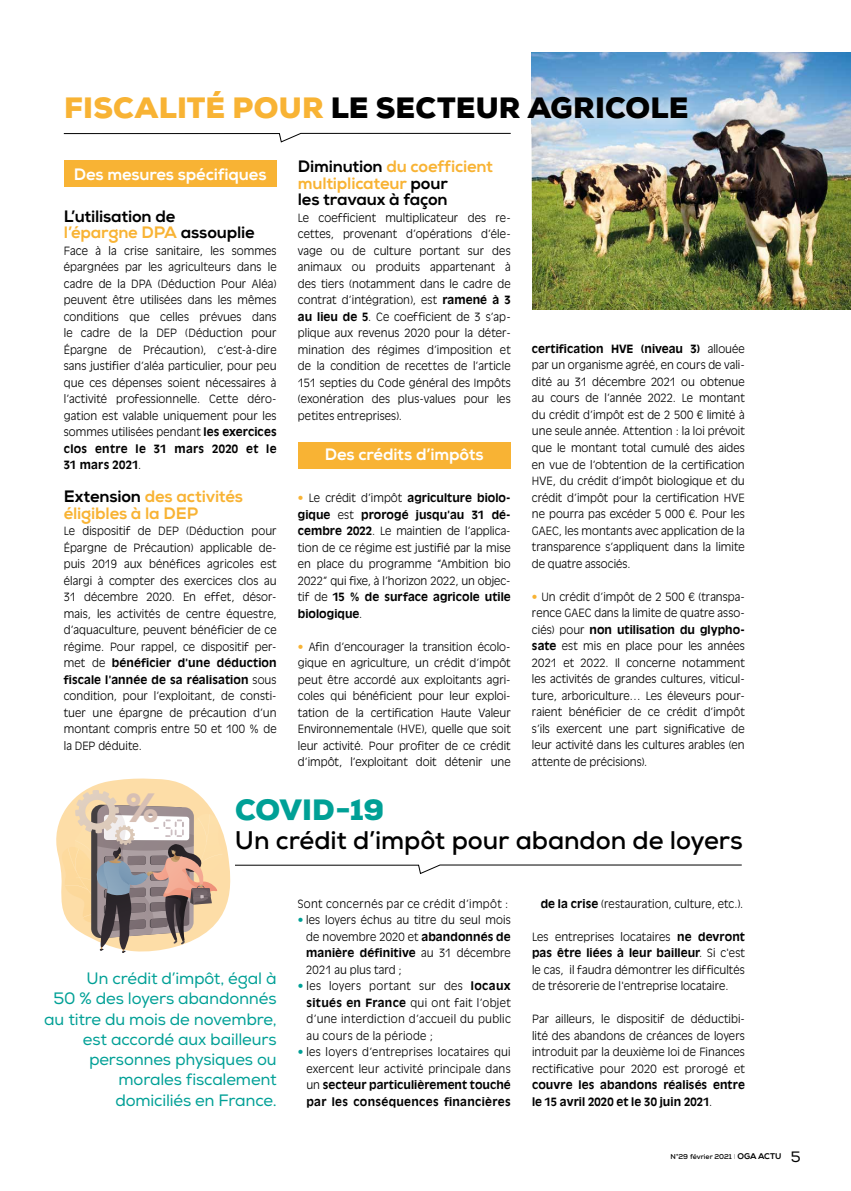
<style>
.page{position:relative;width:851px;height:1191px;background:#fff}
.page>*{position:absolute;margin:0;border:0;box-sizing:border-box;transform-origin:0 0}
.t1{font:800 40.95px "Nexa";color:#d7bfb4}
.t2{font:900 28.5px "Nexa";letter-spacing:.01em;color:#000}
.t3{font:900 28.5px "Nexa";letter-spacing:-.01em;color:#00a096}
.t4{font:700 25.5px "Nexa";letter-spacing:-.005em;color:#000}
.t5{font:16.5px/20.2px "Nexa";letter-spacing:-.01em;color:#00a096;text-align:right}
.t6{font:16.5px/16.5px "Nexa X Bold";letter-spacing:-.01em;color:#000}
.t7{font:16.5px "Nexa X Bold";letter-spacing:-.01em;color:#fff}
.t8{font:16.5px/16.5px "Nexa X Bold";letter-spacing:-.01em;color:#f8b334}
.t9{font:300 11.25px/16.5px "Antique Olive Std";letter-spacing:.01em;color:#000;text-align:justify}
.t10{font:700 11.25px/16.5px "Antique Olive Std";letter-spacing:.01em;color:#000}
.t11{font:300 11.25px "Antique Olive Std";letter-spacing:.035em;color:#000}
.t12{font:700 7.05px "Nexa";color:#000}
.s1{color:#f8b334}
.s2{font-weight:700}
.s3{color:#000}
.s4{color:#00a096}
.s5{font-weight:300}
.s6{font-weight:100}
.s7{font-family:"Nexa X Bold";font-weight:400;font-size:8.25px}
.s8{font-weight:400;font-size:15px}
</style>
<div class="page">
<img style="left:531px;top:53px;width:319px;height:256px">
<div style="left:64px;top:161px;width:213px;height:26px;background:#f8b334"></div>
<div style="left:298px;top:442px;width:212px;height:27px;background:#f8b334"></div>
<svg style="left:279px;top:136px;width:17px;height:7px"></svg>
<div style="left:50px;top:81px;width:647px;height:55px;background:#fff;opacity:.87"></div>
<svg style="left:56px;top:778px;width:686px;height:175px"></svg>
<h2 class="t2" style="left:64px;top:89px;width:625px"><span class="s1">FISCALITÉ POUR</span> LE SECTEUR AGRICOLE</h2>
<h3 class="t7" style="left:74px;top:164px;width:194px">Des mesures spécifiques</h3>
<h3 class="t6" style="left:64px;top:208px;width:192px">L’utilisation de<br><span class="s1">l’épargne DPA</span> assouplie</h3>
<p class="t9" style="left:64px;top:242px;width:214px">Face à la crise sanitaire, les sommes épargnées par les agriculteurs dans le cadre de la DPA (Déduction Pour Aléa) peuvent être utilisées dans les mêmes conditions que celles prévues dans le cadre de la DEP (Déduction pour Épargne de Précaution), c’est-à-dire sans justifier d’aléa particulier, pour peu que ces dépenses soient nécessaires à l’activité professionnelle. Cette déro&shy;gation est valable uniquement pour les sommes utilisées pendant <span class="s2">les exercices clos entre le 31 mars 2020 et le 31 mars 2021</span>.</p>
<h3 class="t8" style="left:64px;top:488px;width:181px"><span class="s3">Extension</span> des activités éligibles à la DEP</h3>
<p class="t9" style="left:64px;top:523px;width:214px">Le dispositif de DEP (Déduction pour Épargne de Précaution) applicable de&shy;puis 2019 aux bénéfices agricoles est élargi à compter des exercices clos au 31 décembre 2020. En effet, désor&shy;mais, les activités de centre équestre, d’aquaculture, peuvent bénéficier de ce régime. Pour rappel, ce dispositif per&shy;met de <span class="s2">bénéficier d’une déduction fiscale l’année de sa réalisation</span> sous condition, pour l’exploitant, de consti&shy;tuer une épargne de précaution d’un montant compris entre 50 et 100 % de la DEP déduite.</p>
<h3 class="t6" style="left:298px;top:158px;width:197px">Diminution <span class="s1">du coefficient multiplicateur</span> pour<br>les travaux à façon</h3>
<p class="t9" style="left:298px;top:209px;width:214px">Le coefficient multiplicateur des re&shy;cettes, provenant d’opérations d’éle&shy;vage ou de culture portant sur des animaux ou produits appartenant à des tiers (notamment dans le cadre de contrat d’intégration), est <span class="s2">ramené à 3 au lieu de 5</span>. Ce coefficient de 3 s’ap&shy;plique aux revenus 2020 pour la déter&shy;mination des régimes d’imposition et de la condition de recettes de l’article 151 septies du Code général des Impôts (exonération des plus-values pour les petites entreprises).</p>
<h3 class="t7" style="left:325px;top:444px;width:160px">Des crédits d’impôts</h3>
<p class="t9" style="left:298px;top:490px;width:214px"><span class="s1">•</span> Le crédit d’impôt <span class="s2">agriculture biolo&shy;gique</span> est <span class="s2">prorogé jusqu’au 31 dé&shy;cembre 2022</span>. Le maintien de l’applica&shy;tion de ce régime est justifié par la mise en place du programme “Ambition bio 2022” qui fixe, à l’horizon 2022, un objec&shy;tif de <span class="s2">15 % de surface agricole utile biologique</span>.</p>
<p class="t9" style="left:298px;top:638px;width:214px"><span class="s1">•</span> Afin d’encourager la transition écolo&shy;gique en agriculture, un crédit d’impôt peut être accordé aux exploitants agri&shy;coles qui bénéficient pour leur exploi&shy;tation de la certification Haute Valeur Environnementale (HVE), quelle que soit leur activité. Pour profiter de ce crédit d’impôt, l’exploitant doit détenir une</p>
<p class="t9" style="left:532px;top:341px;width:214px"><span class="s2">certification HVE (niveau 3)</span> allouée par un organisme agréé, en cours de vali&shy;dité au 31 décembre 2021 ou obtenue au cours de l’année 2022. Le montant du crédit d’impôt est de 2 500 € limité à une seule année. Attention : la loi prévoit que le montant total cumulé des aides en vue de l’obtention de la certification HVE, du crédit d’impôt biologique et du crédit d’impôt pour la certification HVE ne pourra pas excéder 5 000 €. Pour les GAEC, les montants avec application de la transparence s’appliquent dans la limite de quatre associés.</p>
<p class="t9" style="left:532px;top:588px;width:214px"><span class="s1">•</span> Un crédit d’impôt de 2 500 € (transpa&shy;rence GAEC dans la limite de quatre asso&shy;ciés) pour <span class="s2">non utilisation du glypho&shy;sate</span> est mis en place pour les années 2021 et 2022. Il concerne notamment les activités de grandes cultures, viticul&shy;ture, arboriculture… Les éleveurs pour&shy;raient bénéficier de ce crédit d’impôt s’ils exercent une part significative de leur activité dans les cultures arables (en attente de précisions).</p>
<h1 class="t1" style="left:125px;top:782px;width:35px">%</h1>
<h2 class="t3" style="left:235px;top:791px;width:151px">COVID-19</h2>
<h3 class="t4" style="left:235px;top:823px;width:509px">Un crédit d’impôt pour abandon de loyers</h3>
<h3 class="t5" style="left:44px;top:968px;width:234px">Un crédit d’impôt, égal à<br>50 % des loyers abandonnés au titre du mois de novembre, est accordé aux bailleurs personnes physiques ou morales fiscalement domiciliés en France.</h3>
<p class="t11" style="left:298px;top:897px;width:212px">Sont concernés par ce crédit d’impôt :</p>
<p class="t9" style="left:306px;top:912px;width:206px;text-indent:-8px"><span class="s4">•</span> les loyers échus au titre du seul mois de novembre 2020 et <span class="s2">abandonnés de manière définitive</span> au 31 décembre 2021 au plus tard ;</p>
<p class="t9" style="left:306px;top:978px;width:206px;text-indent:-9px"><span class="s4">•</span> les loyers portant sur des <span class="s2">locaux situés en France</span> qui ont fait l’objet d’une interdiction d’accueil du public au cours de la période ;</p>
<p class="t9" style="left:306px;top:1044px;width:206px;text-indent:-9px"><span class="s4">•</span> les loyers d’entreprises locataires qui exercent leur activité principale dans un <span class="s2">secteur particulièrement touché par les conséquences financières</span></p>
<p class="t9" style="left:540px;top:895px;width:204px"><span class="s2">de la crise</span> (restauration, culture, etc.).</p>
<p class="t9" style="left:532px;top:928px;width:214px">Les entreprises locataires <span class="s2">ne devront pas être liées à leur bailleur</span>. Si c'est le cas, il faudra démontrer les difficultés de trésorerie de l'entreprise locataire.</p>
<p class="t9" style="left:532px;top:1011px;width:214px">Par ailleurs, le dispositif de déductibi&shy;lité des abandons de créances de loyers introduit par la deuxième loi de Finances rectificative pour 2020 est prorogé et</p>
<p class="t10" style="left:532px;top:1077px;width:214px">couvre les abandons réalisés entre le 15 avril 2020 et le 30 juin 2021<span class="s5">.</span></p>
<p class="t12" style="left:670px;top:1152px;width:132px">N°29 février 2021 <span class="s6">I</span> <span class="s7">OGA ACTU</span> <span class="s8">5</span></p>
</div>
